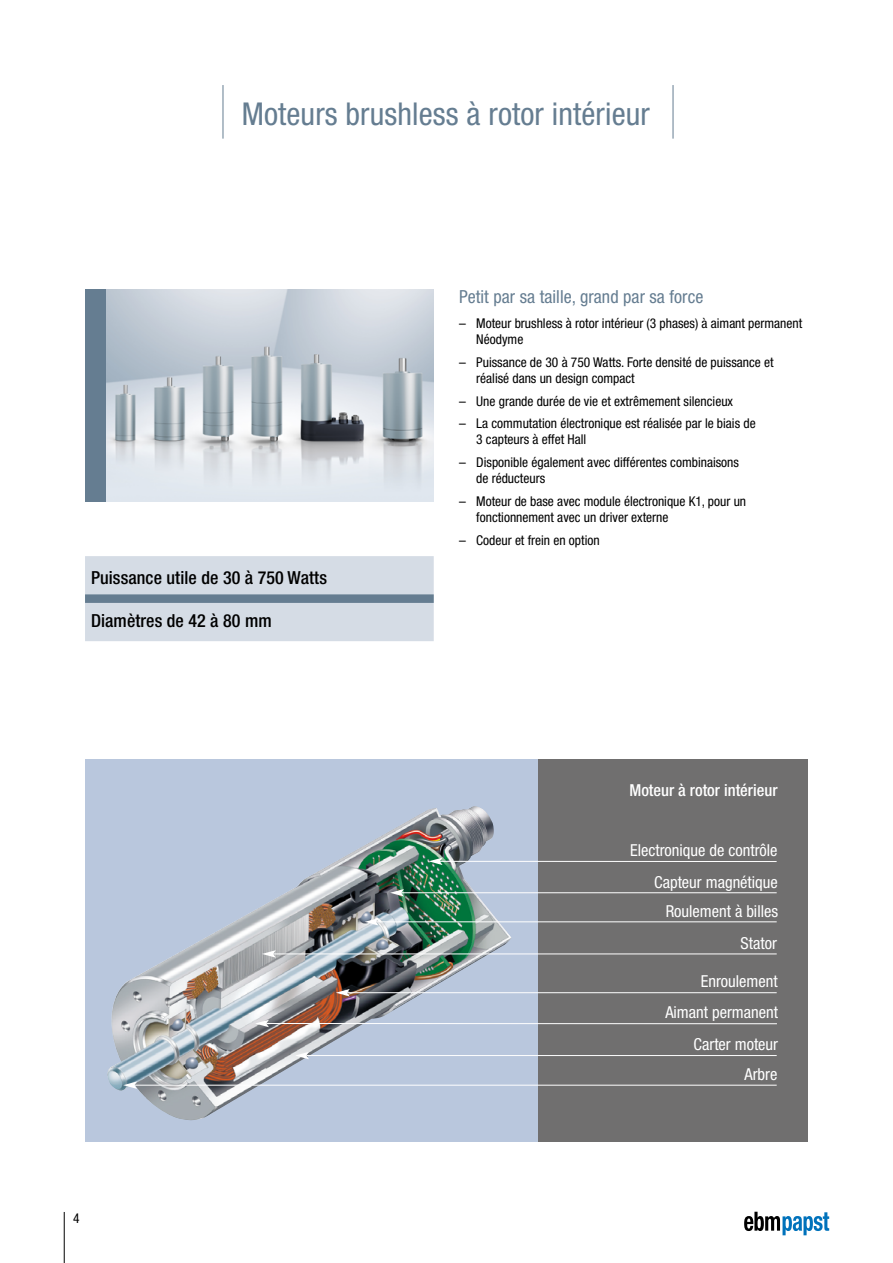
<style>
.page{position:relative;width:893px;height:1263px;background:#fff}
.page>*{position:absolute;margin:0;border:0;box-sizing:border-box;transform-origin:0 0}
.t1{font:condensed 31.5px "Helvetica Neue";letter-spacing:.005em;color:#657d91}
.t2{font:500 condensed 18px "Helvetica Neue";letter-spacing:.005em;color:#000}
.t3{font:condensed 18px "Helvetica Neue";letter-spacing:.005em;color:#657d91}
.t4{font:condensed 16.5px/32.1px "Helvetica Neue LT";color:#fff;text-align:right}
.t5{font:500 condensed 16.5px "Helvetica Neue LT";color:#fff}
.t6{font:condensed 13.5px/16.2px "Helvetica Neue LT";color:#000}
</style>
<div class="page">
<div style="left:85px;top:289px;width:21px;height:213px;background:#657d91"></div>
<img style="left:106px;top:289px;width:328px;height:213px">
<hr style="left:223px;top:85px;width:1px;height:54px;background:#657d91">
<hr style="left:673px;top:85px;width:1px;height:54px;background:#657d91">
<div style="left:85px;top:556px;width:349px;height:85px;background:#d5dce5"></div>
<div style="left:85px;top:594px;width:349px;height:9px;background:#657d91"></div>
<div style="left:85px;top:759px;width:494px;height:383px;background:#b9c7dd"></div>
<div style="left:538px;top:759px;width:270px;height:383px;background:#706f6f"></div>
<img style="left:107px;top:806px;width:404px;height:315px">
<hr style="left:401px;top:892px;width:376px;height:1px;background:#fff">
<svg style="left:390px;top:889px;width:14px;height:7px"></svg>
<svg style="left:429px;top:857px;width:348px;height:8px"></svg>
<hr style="left:376px;top:921px;width:401px;height:1px;background:#fff">
<svg style="left:365px;top:918px;width:14px;height:7px"></svg>
<hr style="left:273px;top:953px;width:504px;height:1px;background:#fff">
<svg style="left:262px;top:950px;width:14px;height:8px"></svg>
<hr style="left:347px;top:992px;width:430px;height:1px;background:#fff">
<svg style="left:336px;top:989px;width:14px;height:7px"></svg>
<svg style="left:255px;top:1020px;width:522px;height:7px"></svg>
<hr style="left:134px;top:1085px;width:643px;height:1px;background:#fff">
<svg style="left:123px;top:1081px;width:14px;height:8px"></svg>
<hr style="left:306px;top:1055px;width:471px;height:1px;background:#fff">
<svg style="left:295px;top:1052px;width:14px;height:7px"></svg>
<svg style="left:744px;top:1212px;width:85px;height:23px"></svg>
<hr style="left:64px;top:1212px;width:1px;height:51px;background:#000">
<h1 class="t1" style="left:242px;top:95px;width:410px">Moteurs brushless à rotor intérieur</h1>
<h2 class="t2" style="left:91px;top:567px;width:237px">Puissance utile de 30 à 750 Watts</h2>
<h2 class="t2" style="left:91px;top:610px;width:182px">Diamètres de 42 à 80 mm</h2>
<p class="t6" style="left:73px;top:1209px;width:8px">4</p>
<h2 class="t3" style="left:459px;top:287px;width:246px">Petit par sa taille, grand par sa force</h2>
<p class="t6" style="left:476px;top:315px;width:327px;text-indent:-17px">– Moteur brushless à rotor intérieur (3 phases) à aimant permanent<br>Néodyme</p>
<p class="t6" style="left:476px;top:354px;width:299px;text-indent:-17px">– Puissance de 30 à 750 Watts. Forte densité de puissance et réalisé dans un design compact</p>
<p class="t6" style="left:459px;top:393px;width:275px">– Une grande durée de vie et extrêmement silencieux</p>
<p class="t6" style="left:476px;top:415px;width:281px;text-indent:-17px">– La commutation électronique est réalisée par le biais de<br>3 capteurs à effet Hall</p>
<p class="t6" style="left:476px;top:454px;width:264px;text-indent:-17px">– Disponible également avec différentes combinaisons de réducteurs</p>
<p class="t6" style="left:476px;top:493px;width:271px;text-indent:-17px">– Moteur de base avec module électronique K1, pour un fonctionnement avec un driver externe</p>
<p class="t6" style="left:459px;top:532px;width:142px">– Codeur et frein en option</p>
<p class="t5" style="left:629px;top:781px;width:150px">Moteur à rotor intérieur</p>
<p class="t4" style="left:630px;top:834px;width:149px">Electronique de contrôle</p>
<p class="t4" style="left:654px;top:865px;width:125px">Capteur magnétique</p>
<p class="t4" style="left:666px;top:895px;width:114px">Roulement à billes<br>Stator</p>
<p class="t4" style="left:665px;top:966px;width:114px;line-height:30.8px">Enroulement<br>Aimant permanent</p>
<p class="t4" style="left:694px;top:1028px;width:86px">Carter moteur</p>
<p class="t4" style="left:744px;top:1058px;width:34px">Arbre</p>
</div>
